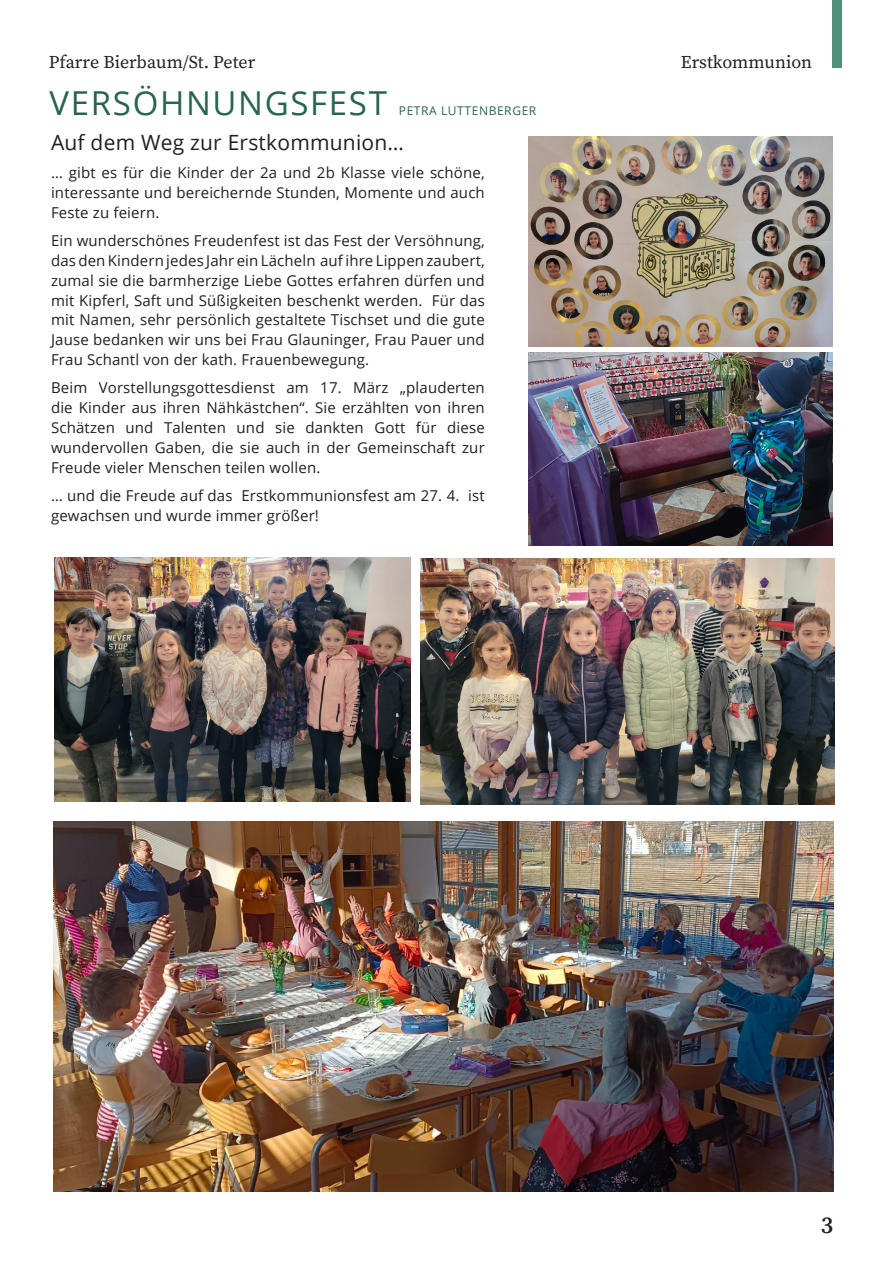
<style>
.page{position:relative;width:893px;height:1263px;background:#fff}
.page>*{position:absolute;margin:0;border:0;box-sizing:border-box;transform-origin:0 0}
.Überschrift{font:33px "Open Sans";letter-spacing:.05em;color:#27654f}
.t1{font:24px "Source Serif Variable";color:#231f20}
.Seitentext{font:21px "Open Sans";letter-spacing:.01em;color:#231f20}
.t2{font:18px "Source Serif Variable";color:#231f20}
.Seitentext-2{font:15px/19.8px "Open Sans";letter-spacing:.01em;color:#231f20;text-align:justify}
.Überschrift-2{font:12px "Open Sans";letter-spacing:.05em;color:#27654f}
</style>
<div class="page">
<div style="left:833px;top:0;width:9px;height:68px;background:#508f78"></div>
<img style="left:54px;top:557px;width:356px;height:244px">
<img style="left:421px;top:558px;width:413px;height:247px">
<img style="left:53px;top:822px;width:780px;height:369px">
<img style="left:528px;top:136px;width:304px;height:211px">
<img style="left:528px;top:353px;width:305px;height:192px">
<p class="t2" style="left:49px;top:50px;width:208px">Pfarre Bierbaum/St. Peter</p>
<p class="t2" style="left:681px;top:50px;width:133px">Erstkommunion</p>
<p class="Überschrift" style="left:50px;top:80px;width:339px">VERSÖHNUNGSFEST</p>
<p class="Überschrift-2" style="left:399px;top:102px;width:139px">PETRA LUTTENBERGER</p>
<p class="Seitentext" style="left:51px;top:128px;width:355px">Auf dem Weg zur Erstkommunion…</p>
<p class="Seitentext-2" style="left:51px;top:163px;width:435px">… gibt es für die Kinder der 2a und 2b Klasse viele schöne, interessante und bereichernde Stunden, Momente und auch Feste zu feiern.</p>
<p class="Seitentext-2" style="left:51px;top:230px;width:435px">Ein wunderschönes Freudenfest ist das Fest der Versöhnung, das den Kindern jedes Jahr ein Lächeln auf ihre Lippen zaubert, zumal sie die barmherzige Liebe Gottes erfahren dürfen und mit Kipferl, Saft und Süßigkeiten beschenkt werden. Für das mit Namen, sehr persönlich gestaltete Tischset und die gute Jause bedanken wir uns bei Frau Glauninger, Frau Pauer und Frau Schantl von der kath. Frauenbewegung.</p>
<p class="Seitentext-2" style="left:51px;top:378px;width:435px">Beim Vorstellungsgottesdienst am 17. März „plauderten die Kinder aus ihren Nähkästchen“. Sie erzählten von ihren Schätzen und Talenten und sie dankten Gott für diese wundervollen Gaben, die sie auch in der Gemeinschaft zur Freude vieler Menschen teilen wollen.</p>
<p class="Seitentext-2" style="left:51px;top:485px;width:435px">… und die Freude auf das Erstkommunionsfest am 27. 4. ist gewachsen und wurde immer größer!</p>
<h2 class="t1" style="left:821px;top:1209px;width:14px">3</h2>
</div>
